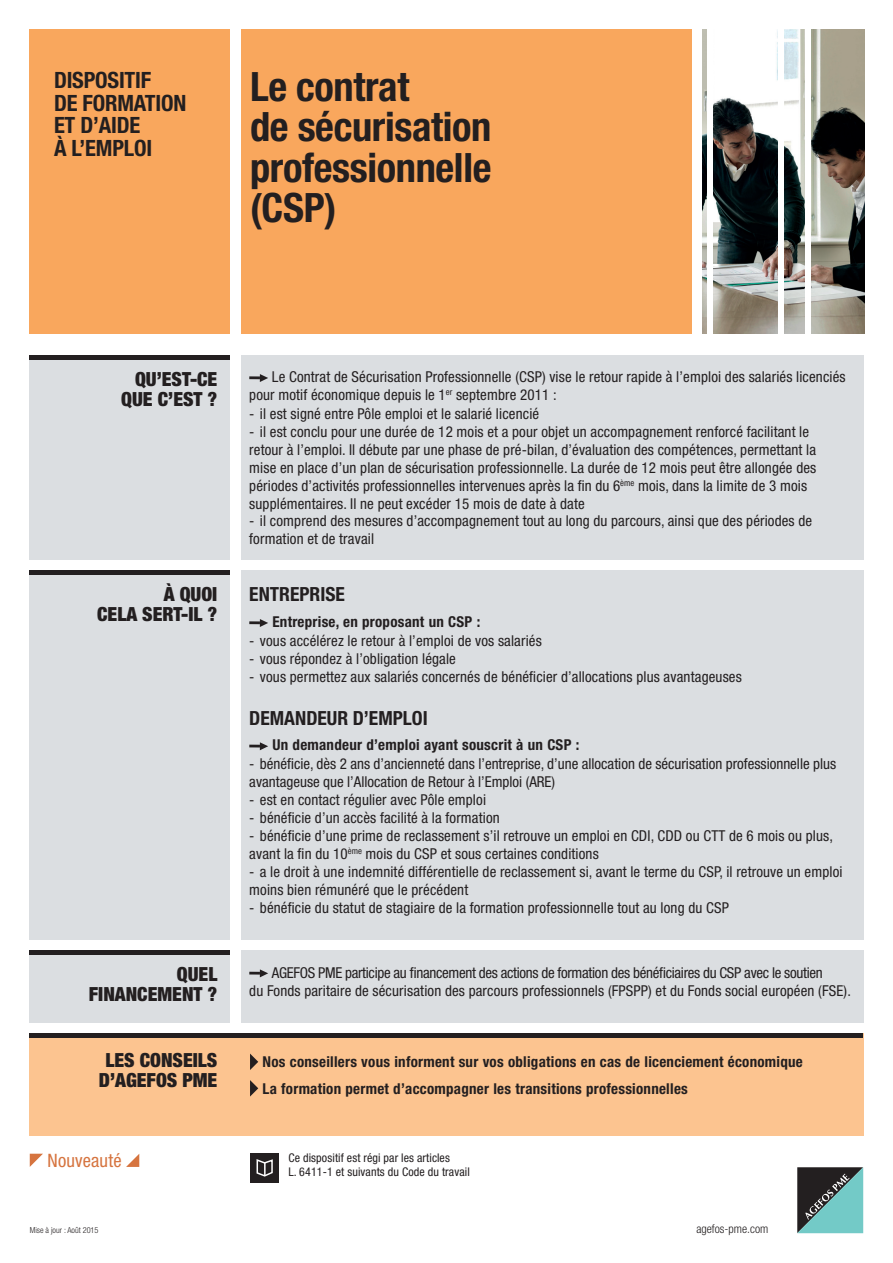
<style>
.page{position:relative;width:893px;height:1263px;background:#fff}
.page>*{position:absolute;margin:0;border:0;box-sizing:border-box;transform-origin:0 0}
.t1{font:700 condensed 40.5px/40.5px "Helvetica Neue LT Std";letter-spacing:-.01em;color:#231f20}
.t2{font:700 condensed 22.5px/22.5px "Helvetica Neue LT Std";letter-spacing:-.01em;color:#231f20}
.TITRE-PARTIES{font:900 condensed 19.5px/19.5px "Helvetica Neue LT Std";color:#231f20;text-align:right}
.TEXTE-INTERTITRE{font:700 condensed 19.5px "Helvetica Neue LT Std";color:#231f20}
.TEXTE{font:condensed 18.45px "Helvetica Neue LT Std";letter-spacing:.01em;color:#d6743f}
.TEXTE-2{font:condensed 15px/18px "Helvetica Neue LT Std";letter-spacing:.01em;color:#231f20}
.TEXTE-BOLD{font:700 condensed 15px "Helvetica Neue LT Std";letter-spacing:.015em;color:#231f20}
.t3{font:condensed 12px/13.5px "Helvetica Neue LT Std";letter-spacing:.01em;color:#231f20}
.t4{font:300 condensed 12px "Helvetica Neue LT Std";color:#231f20}
.t5{font:300 condensed 8.25px "Helvetica Neue LT Std";color:#231f20}
</style>
<div class="page">
<div style="left:30px;top:30px;width:200px;height:304px;background:#f9a75d"></div>
<div style="left:241px;top:30px;width:450px;height:304px;background:#f9a75d"></div>
<svg style="left:797px;top:1167px;width:66px;height:66px;background:#547d7c"></svg>
<img style="left:702px;top:30px;width:162px;height:304px">
<div style="left:805px;top:26px;width:5px;height:312px;background:#fff"></div>
<div style="left:778px;top:26px;width:5px;height:312px;background:#fff"></div>
<div style="left:708px;top:26px;width:5px;height:312px;background:#fff"></div>
<svg style="left:30px;top:1154px;width:13px;height:13px"></svg>
<svg style="left:126px;top:1154px;width:13px;height:13px"></svg>
<div style="left:250px;top:1154px;width:29px;height:29px;background:#231f20"></div>
<svg style="left:256px;top:1159px;width:17px;height:18px"></svg>
<div style="left:30px;top:355px;width:200px;height:205px;background:#dbdee1"></div>
<div style="left:241px;top:355px;width:622px;height:205px;background:#dbdee1"></div>
<svg style="left:249px;top:374px;width:19px;height:8px"></svg>
<div style="left:241px;top:950px;width:622px;height:73px;background:#dbdee1"></div>
<svg style="left:249px;top:969px;width:19px;height:8px"></svg>
<div style="left:229px;top:1033px;width:634px;height:102px;background:#fcc490"></div>
<svg style="left:250px;top:1053px;width:8px;height:17px"></svg>
<svg style="left:250px;top:1080px;width:8px;height:16px"></svg>
<div style="left:241px;top:570px;width:622px;height:370px;background:#dbdee1"></div>
<svg style="left:249px;top:619px;width:19px;height:8px"></svg>
<svg style="left:249px;top:742px;width:19px;height:8px"></svg>
<div style="left:30px;top:570px;width:200px;height:370px;background:#dbdee1"></div>
<div style="left:30px;top:950px;width:200px;height:73px;background:#dbdee1"></div>
<div style="left:30px;top:1033px;width:200px;height:102px;background:#fcc490"></div>
<div style="left:30px;top:355px;width:200px;height:5px;background:#231f20"></div>
<div style="left:30px;top:570px;width:200px;height:5px;background:#231f20"></div>
<div style="left:30px;top:950px;width:200px;height:5px;background:#231f20"></div>
<div style="left:30px;top:1033px;width:833px;height:5px;background:#231f20"></div>
<p class="t2" style="left:54px;top:69px;width:134px">DISPOSITIF<br>DE FORMATION<br>ET D’AIDE<br>À L’EMPLOI</p>
<p class="t1" style="left:250px;top:66px;width:243px">Le contrat<br>de sécurisation professionnelle (CSP)</p>
<p class="TITRE-PARTIES" style="left:121px;top:369px;width:98px">QU’EST-CE<br>QUE C’EST ?</p>
<p class="TEXTE-2" style="left:249px;top:368px;width:598px;text-indent:23px">Le Contrat de Sécurisation Professionnelle (CSP) vise le retour rapide à l’emploi des salariés licenciés pour motif économique depuis le 1<sup>er</sup> septembre 2011 :</p>
<p class="TEXTE-2" style="left:249px;top:404px;width:291px">- il est signé entre Pôle emploi et le salarié licencié</p>
<p class="TEXTE-2" style="left:249px;top:422px;width:569px">- il est conclu pour une durée de 12 mois et a pour objet un accompagnement renforcé facilitant le retour à l’emploi. Il débute par une phase de pré-bilan, d’évaluation des compétences, permettant la mise en place d’un plan de sécurisation professionnelle. La durée de 12 mois peut être allongée des périodes d’activités professionnelles intervenues après la fin du 6<sup>ème</sup> mois, dans la limite de 3 mois supplémentaires. Il ne peut excéder 15 mois de date à date</p>
<p class="TEXTE-2" style="left:249px;top:512px;width:564px">- il comprend des mesures d’accompagnement tout au long du parcours, ainsi que des périodes de formation et de travail</p>
<p class="TITRE-PARTIES" style="left:97px;top:584px;width:122px">À QUOI<br>CELA SERT-IL ?</p>
<p class="TITRE-PARTIES" style="left:89px;top:964px;width:130px">QUEL<br>FINANCEMENT ?</p>
<p class="TITRE-PARTIES" style="left:99px;top:1050px;width:120px;text-align:center">LES CONSEILS<br>D’AGEFOS PME</p>
<p class="TEXTE-INTERTITRE" style="left:249px;top:582px;width:97px">ENTREPRISE</p>
<p class="TEXTE-BOLD" style="left:272px;top:613px;width:209px">Entreprise, en proposant un CSP :</p>
<p class="TEXTE-2" style="left:249px;top:631px;width:294px">- vous accélérez le retour à l’emploi de vos salariés</p>
<p class="TEXTE-2" style="left:249px;top:649px;width:208px">- vous répondez à l’obligation légale</p>
<p class="TEXTE-2" style="left:249px;top:667px;width:494px">- vous permettez aux salariés concernés de bénéficier d’allocations plus avantageuses</p>
<p class="TEXTE-INTERTITRE" style="left:249px;top:706px;width:180px">DEMANDEUR D’EMPLOI</p>
<p class="TEXTE-BOLD" style="left:272px;top:736px;width:308px">Un demandeur d’emploi ayant souscrit à un CSP :</p>
<p class="TEXTE-2" style="left:249px;top:755px;width:588px">- bénéficie, dès 2 ans d’ancienneté dans l’entreprise, d’une allocation de sécurisation professionnelle plus avantageuse que l’Allocation de Retour à l’Emploi (ARE)</p>
<p class="TEXTE-2" style="left:249px;top:791px;width:238px">- est en contact régulier avec Pôle emploi</p>
<p class="TEXTE-2" style="left:249px;top:809px;width:252px">- bénéficie d’un accès facilité à la formation</p>
<p class="TEXTE-2" style="left:249px;top:827px;width:585px">- bénéficie d’une prime de reclassement s’il retrouve un emploi en CDI, CDD ou CTT de 6 mois ou plus, avant la fin du 10<sup>ème</sup> mois du CSP et sous certaines conditions</p>
<p class="TEXTE-2" style="left:249px;top:863px;width:595px">- a le droit à une indemnité différentielle de reclassement si, avant le terme du CSP, il retrouve un emploi moins bien rémunéré que le précédent</p>
<p class="TEXTE-2" style="left:249px;top:899px;width:481px">- bénéficie du statut de stagiaire de la formation professionnelle tout au long du CSP</p>
<p class="TEXTE-2" style="left:249px;top:964px;width:603px;text-align:center">AGEFOS PME participe au financement des actions de formation des bénéficiaires du CSP avec le soutien<br>du Fonds paritaire de sécurisation des parcours professionnels (FPSPP) et du Fonds social européen (FSE).</p>
<p class="TEXTE-BOLD" style="left:263px;top:1053px;width:542px">Nos conseillers vous informent sur vos obligations en cas de licenciement économique</p>
<p class="TEXTE-BOLD" style="left:263px;top:1079px;width:427px">La formation permet d’accompagner les transitions professionnelles</p>
<p class="TEXTE" style="left:48px;top:1150px;width:75px">Nouveauté</p>
<p class="t3" style="left:288px;top:1151px;width:183px">Ce dispositif est régi par les articles<br>L. 6411-1 et suivants du Code du travail</p>
<p class="t5" style="left:30px;top:1225px;width:70px">Mise à jour : Août 2015</p>
<p class="t4" style="left:696px;top:1222px;width:73px">agefos-pme.com</p>
</div>
